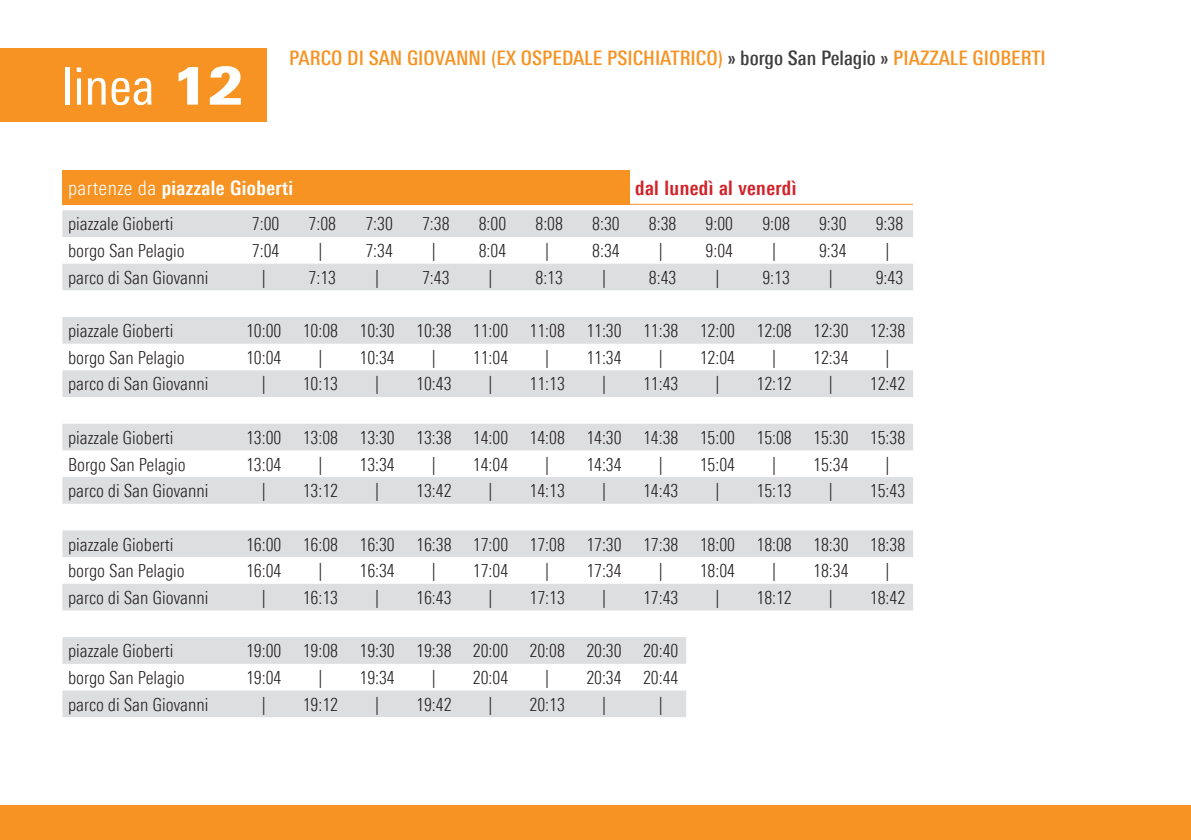
<style>
.page{position:relative;width:1191px;height:840px;background:#fff}
.page>*{position:absolute;margin:0;border:0;box-sizing:border-box;transform-origin:0 0}
.t1{font:condensed 52px "Univers Next Pro";color:#fff}
.t2{font:500 condensed 20px "Univers Next Pro";color:#f69323}
.t3{font:700 condensed 20px "Univers Next Pro";letter-spacing:.02em;color:#fff}
.t4{font:700 condensed 20px "Univers Next Pro";letter-spacing:.02em;color:#d1232a}
.t5{font:300 condensed 18px "Univers Next Pro";color:#231f20}
.s1{font-weight:900;font-stretch:normal}
.s2{color:#3e3e3f}
.s3{font-weight:300}
</style>
<div class="page">
<div style="left:0;top:805px;width:1191px;height:34px;background:#f69323"></div>
<div style="left:0;top:48px;width:266px;height:74px;background:#f69323"></div>
<div style="left:62px;top:170px;width:567px;height:34px;background:#f69323"></div>
<svg style="left:62px;top:210px;width:851px;height:506px"></svg>
<hr style="left:629px;top:204px;width:57px;height:1px;background:#f69323">
<hr style="left:686px;top:204px;width:57px;height:1px;background:#f69323">
<hr style="left:743px;top:204px;width:56px;height:1px;background:#f69323">
<hr style="left:799px;top:204px;width:57px;height:1px;background:#f69323">
<hr style="left:856px;top:204px;width:57px;height:1px;background:#f69323">
<h1 class="t1" style="left:62px;top:56px;width:183px">linea <span class="s1">412</span></h1>
<p class="t2" style="left:289px;top:46px;width:758px">PARCO DI SAN GIOVANNI (EX OSPEDALE PSICHIATRICO) <span class="s2">» BORGO SAN PELAGIO »</span> PIAZZALE GIOBERTI</p>
<p class="t3" style="left:68px;top:176px;width:227px"><span class="s3">partenze da</span> piazzale Gioberti</p>
<p class="t4" style="left:635px;top:175px;width:163px">dal lunedì al venerdì</p>
<p class="t5" style="left:68px;top:213px;width:107px">piazzale Gioberti</p>
<p class="t5" style="left:252px;top:213px;width:29px">7:00</p>
<p class="t5" style="left:309px;top:213px;width:29px">7:08</p>
<p class="t5" style="left:365px;top:213px;width:29px">7:30</p>
<p class="t5" style="left:422px;top:213px;width:29px">7:38</p>
<p class="t5" style="left:479px;top:213px;width:29px">8:00</p>
<p class="t5" style="left:535px;top:213px;width:29px">8:08</p>
<p class="t5" style="left:592px;top:213px;width:29px">8:30</p>
<p class="t5" style="left:649px;top:213px;width:29px">8:38</p>
<p class="t5" style="left:705px;top:213px;width:29px">9:00</p>
<p class="t5" style="left:762px;top:213px;width:29px">9:08</p>
<p class="t5" style="left:819px;top:213px;width:29px">9:30</p>
<p class="t5" style="left:875px;top:213px;width:29px">9:38</p>
<p class="t5" style="left:68px;top:240px;width:118px">borgo San Pelagio</p>
<p class="t5" style="left:252px;top:240px;width:29px">7:04</p>
<p class="t5" style="left:318px;top:240px;width:5px">|</p>
<p class="t5" style="left:365px;top:240px;width:29px">7:34</p>
<p class="t5" style="left:432px;top:240px;width:5px">|</p>
<p class="t5" style="left:479px;top:240px;width:29px">8:04</p>
<p class="t5" style="left:545px;top:240px;width:5px">|</p>
<p class="t5" style="left:592px;top:240px;width:29px">8:34</p>
<p class="t5" style="left:658px;top:240px;width:5px">|</p>
<p class="t5" style="left:705px;top:240px;width:29px">9:04</p>
<p class="t5" style="left:772px;top:240px;width:5px">|</p>
<p class="t5" style="left:819px;top:240px;width:29px">9:34</p>
<p class="t5" style="left:885px;top:240px;width:5px">|</p>
<p class="t5" style="left:68px;top:267px;width:142px">parco di San Giovanni</p>
<p class="t5" style="left:262px;top:267px;width:5px">|</p>
<p class="t5" style="left:309px;top:267px;width:29px">7:13</p>
<p class="t5" style="left:375px;top:267px;width:5px">|</p>
<p class="t5" style="left:422px;top:267px;width:29px">7:43</p>
<p class="t5" style="left:488px;top:267px;width:5px">|</p>
<p class="t5" style="left:535px;top:267px;width:29px">8:13</p>
<p class="t5" style="left:602px;top:267px;width:5px">|</p>
<p class="t5" style="left:649px;top:267px;width:29px">8:43</p>
<p class="t5" style="left:715px;top:267px;width:5px">|</p>
<p class="t5" style="left:762px;top:267px;width:29px">9:13</p>
<p class="t5" style="left:829px;top:267px;width:5px">|</p>
<p class="t5" style="left:875px;top:267px;width:29px">9:43</p>
<p class="t5" style="left:68px;top:320px;width:107px">piazzale Gioberti</p>
<p class="t5" style="left:246px;top:320px;width:660px">10:00 10:08 10:30 10:38 11:00 11:08 11:30 11:38 12:00 12:08 12:30 12:38</p>
<p class="t5" style="left:68px;top:347px;width:118px">borgo San Pelagio</p>
<p class="t5" style="left:246px;top:347px;width:37px">10:04</p>
<p class="t5" style="left:318px;top:347px;width:5px">|</p>
<p class="t5" style="left:359px;top:347px;width:37px">10:34</p>
<p class="t5" style="left:432px;top:347px;width:5px">|</p>
<p class="t5" style="left:473px;top:347px;width:37px">11:04</p>
<p class="t5" style="left:545px;top:347px;width:5px">|</p>
<p class="t5" style="left:586px;top:347px;width:37px">11:34</p>
<p class="t5" style="left:658px;top:347px;width:5px">|</p>
<p class="t5" style="left:700px;top:347px;width:37px">12:04</p>
<p class="t5" style="left:772px;top:347px;width:5px">|</p>
<p class="t5" style="left:813px;top:347px;width:37px">12:34</p>
<p class="t5" style="left:885px;top:347px;width:5px">|</p>
<p class="t5" style="left:68px;top:373px;width:142px">parco di San Giovanni</p>
<p class="t5" style="left:262px;top:373px;width:5px">|</p>
<p class="t5" style="left:303px;top:373px;width:37px">10:13</p>
<p class="t5" style="left:375px;top:373px;width:5px">|</p>
<p class="t5" style="left:416px;top:373px;width:37px">10:43</p>
<p class="t5" style="left:488px;top:373px;width:5px">|</p>
<p class="t5" style="left:529px;top:373px;width:37px">11:13</p>
<p class="t5" style="left:602px;top:373px;width:5px">|</p>
<p class="t5" style="left:643px;top:373px;width:37px">11:43</p>
<p class="t5" style="left:715px;top:373px;width:5px">|</p>
<p class="t5" style="left:756px;top:373px;width:37px">12:12</p>
<p class="t5" style="left:829px;top:373px;width:5px">|</p>
<p class="t5" style="left:870px;top:373px;width:37px">12:42</p>
<p class="t5" style="left:68px;top:427px;width:107px">piazzale Gioberti</p>
<p class="t5" style="left:246px;top:427px;width:660px">13:00 13:08 13:30 13:38 14:00 14:08 14:30 14:38 15:00 15:08 15:30 15:38</p>
<p class="t5" style="left:68px;top:453px;width:119px">Borgo San Pelagio</p>
<p class="t5" style="left:246px;top:453px;width:37px">13:04</p>
<p class="t5" style="left:318px;top:453px;width:5px">|</p>
<p class="t5" style="left:359px;top:453px;width:37px">13:34</p>
<p class="t5" style="left:432px;top:453px;width:5px">|</p>
<p class="t5" style="left:473px;top:453px;width:37px">14:04</p>
<p class="t5" style="left:545px;top:453px;width:5px">|</p>
<p class="t5" style="left:586px;top:453px;width:37px">14:34</p>
<p class="t5" style="left:658px;top:453px;width:5px">|</p>
<p class="t5" style="left:700px;top:453px;width:37px">15:04</p>
<p class="t5" style="left:772px;top:453px;width:5px">|</p>
<p class="t5" style="left:813px;top:453px;width:37px">15:34</p>
<p class="t5" style="left:885px;top:453px;width:5px">|</p>
<p class="t5" style="left:68px;top:480px;width:142px">parco di San Giovanni</p>
<p class="t5" style="left:262px;top:480px;width:5px">|</p>
<p class="t5" style="left:303px;top:480px;width:37px">13:12</p>
<p class="t5" style="left:375px;top:480px;width:5px">|</p>
<p class="t5" style="left:416px;top:480px;width:37px">13:42</p>
<p class="t5" style="left:488px;top:480px;width:5px">|</p>
<p class="t5" style="left:529px;top:480px;width:37px">14:13</p>
<p class="t5" style="left:602px;top:480px;width:5px">|</p>
<p class="t5" style="left:643px;top:480px;width:37px">14:43</p>
<p class="t5" style="left:715px;top:480px;width:5px">|</p>
<p class="t5" style="left:756px;top:480px;width:37px">15:13</p>
<p class="t5" style="left:829px;top:480px;width:5px">|</p>
<p class="t5" style="left:870px;top:480px;width:37px">15:43</p>
<p class="t5" style="left:68px;top:533px;width:107px">piazzale Gioberti</p>
<p class="t5" style="left:246px;top:533px;width:660px">16:00 16:08 16:30 16:38 17:00 17:08 17:30 17:38 18:00 18:08 18:30 18:38</p>
<p class="t5" style="left:68px;top:560px;width:118px">borgo San Pelagio</p>
<p class="t5" style="left:246px;top:560px;width:37px">16:04</p>
<p class="t5" style="left:318px;top:560px;width:5px">|</p>
<p class="t5" style="left:359px;top:560px;width:37px">16:34</p>
<p class="t5" style="left:432px;top:560px;width:5px">|</p>
<p class="t5" style="left:473px;top:560px;width:37px">17:04</p>
<p class="t5" style="left:545px;top:560px;width:5px">|</p>
<p class="t5" style="left:586px;top:560px;width:37px">17:34</p>
<p class="t5" style="left:658px;top:560px;width:5px">|</p>
<p class="t5" style="left:700px;top:560px;width:37px">18:04</p>
<p class="t5" style="left:772px;top:560px;width:5px">|</p>
<p class="t5" style="left:813px;top:560px;width:37px">18:34</p>
<p class="t5" style="left:885px;top:560px;width:5px">|</p>
<p class="t5" style="left:68px;top:587px;width:142px">parco di San Giovanni</p>
<p class="t5" style="left:262px;top:587px;width:5px">|</p>
<p class="t5" style="left:303px;top:587px;width:37px">16:13</p>
<p class="t5" style="left:375px;top:587px;width:5px">|</p>
<p class="t5" style="left:416px;top:587px;width:37px">16:43</p>
<p class="t5" style="left:488px;top:587px;width:5px">|</p>
<p class="t5" style="left:529px;top:587px;width:37px">17:13</p>
<p class="t5" style="left:602px;top:587px;width:5px">|</p>
<p class="t5" style="left:643px;top:587px;width:37px">17:43</p>
<p class="t5" style="left:715px;top:587px;width:5px">|</p>
<p class="t5" style="left:756px;top:587px;width:37px">18:12</p>
<p class="t5" style="left:829px;top:587px;width:5px">|</p>
<p class="t5" style="left:870px;top:587px;width:37px">18:42</p>
<p class="t5" style="left:68px;top:640px;width:107px">piazzale Gioberti</p>
<p class="t5" style="left:246px;top:640px;width:434px">19:00 19:08 19:30 19:38 20:00 20:08 20:30 20:40</p>
<p class="t5" style="left:68px;top:666px;width:118px">borgo San Pelagio</p>
<p class="t5" style="left:246px;top:666px;width:37px">19:04</p>
<p class="t5" style="left:318px;top:666px;width:5px">|</p>
<p class="t5" style="left:359px;top:666px;width:37px">19:34</p>
<p class="t5" style="left:432px;top:666px;width:5px">|</p>
<p class="t5" style="left:473px;top:666px;width:37px">20:04</p>
<p class="t5" style="left:545px;top:666px;width:5px">|</p>
<p class="t5" style="left:586px;top:666px;width:94px">20:34 20:44</p>
<p class="t5" style="left:68px;top:693px;width:142px">parco di San Giovanni</p>
<p class="t5" style="left:262px;top:693px;width:5px">|</p>
<p class="t5" style="left:303px;top:693px;width:37px">19:12</p>
<p class="t5" style="left:375px;top:693px;width:5px">|</p>
<p class="t5" style="left:416px;top:693px;width:37px">19:42</p>
<p class="t5" style="left:488px;top:693px;width:5px">|</p>
<p class="t5" style="left:529px;top:693px;width:37px">20:13</p>
<p class="t5" style="left:602px;top:693px;width:5px">|</p>
<p class="t5" style="left:658px;top:693px;width:5px">|</p>
</div>
